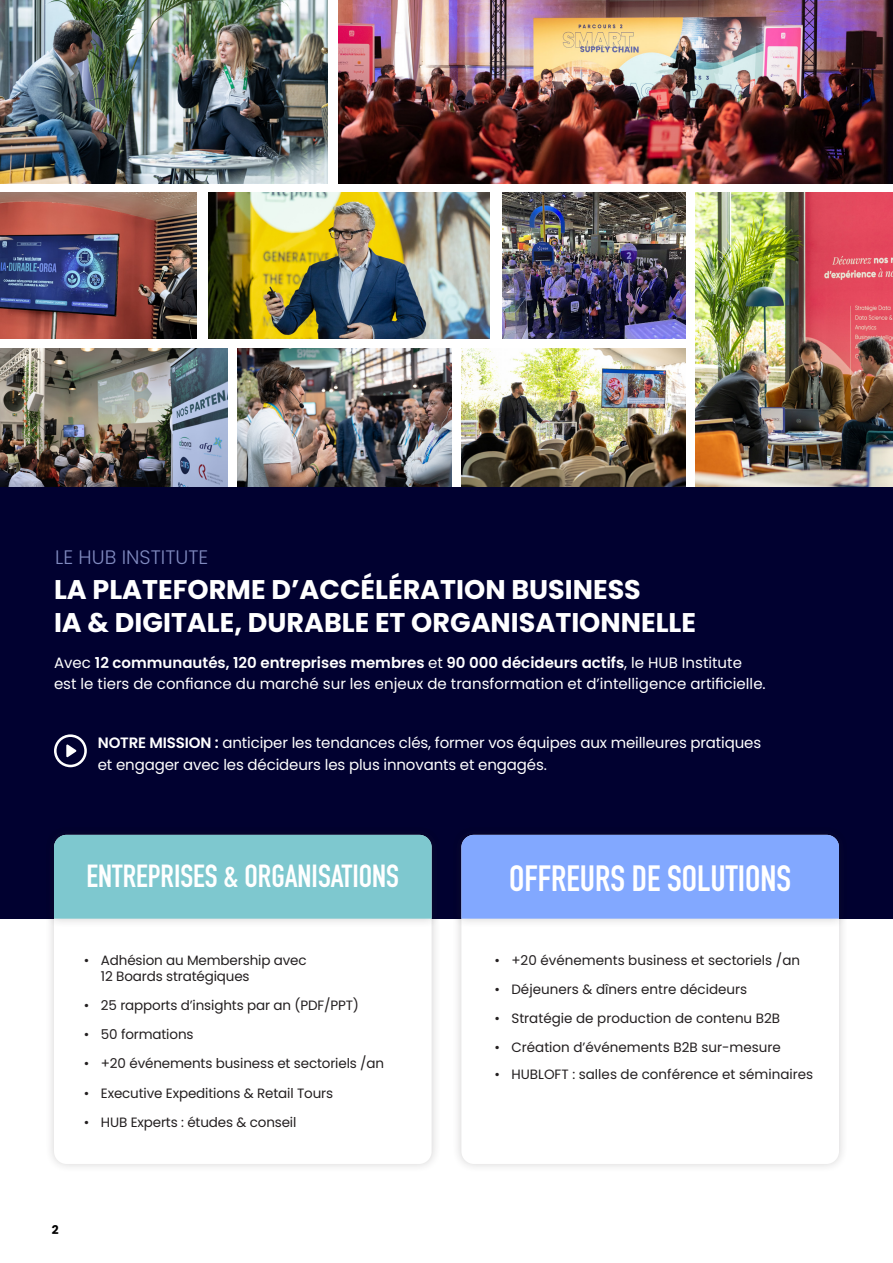
<style>
.page{position:relative;width:893px;height:1263px;background:#fff}
.page>*{position:absolute;margin:0;border:0;box-sizing:border-box;transform-origin:0 0}
.t1{font:700 36px "DIN Condensed";color:#fff}
.t2{font:700 31.5px "DIN Condensed";color:#fff}
.Titre_Mobility{font:700 27px "Poppins";color:#fff}
.Titre_Mobility-2{font:300 19.5px "Poppins";color:#808abf}
.Chapô_Mobility{font:15px/21px "Poppins";letter-spacing:-.01em;color:#fff}
.t3{font:13.5px/16.5px "Poppins";letter-spacing:-.01em;color:#231f20}
.t4{font:700 12px "Poppins";color:#000001}
.s1{font-weight:600}
</style>
<div class="page">
<img style="left:0;top:0;width:327px;height:183px">
<img style="left:0;top:192px;width:197px;height:146px">
<img style="left:0;top:349px;width:228px;height:138px">
<img style="left:238px;top:349px;width:214px;height:138px">
<img style="left:462px;top:349px;width:223px;height:138px">
<img style="left:208px;top:192px;width:281px;height:146px">
<img style="left:502px;top:192px;width:183px;height:146px">
<img style="left:696px;top:192px;width:197px;height:295px">
<img style="left:338px;top:0;width:555px;height:183px">
<div style="left:0;top:487px;width:893px;height:431px;background:#010130"></div>
<div style="left:45px;top:825px;width:396px;height:349px;background:#231f20;opacity:.2"></div>
<div style="left:54px;top:835px;width:378px;height:329px;background:#fff;border-radius:13px"></div>
<div style="left:452px;top:825px;width:397px;height:349px;background:#231f20;opacity:.2"></div>
<div style="left:461px;top:835px;width:378px;height:329px;background:#fff;border-radius:13px"></div>
<div style="left:45px;top:825px;width:396px;height:103px;background:#231f20;opacity:.2"></div>
<div style="left:54px;top:835px;width:378px;height:84px;background:#7ec8cf"></div>
<div style="left:452px;top:825px;width:397px;height:103px;background:#231f20;opacity:.2"></div>
<div style="left:461px;top:835px;width:378px;height:84px;background:#82a8ff"></div>
<svg style="left:54px;top:734px;width:33px;height:33px"></svg>
<p class="Titre_Mobility-2" style="left:55px;top:546px;width:155px">LE HUB INSTITUTE</p>
<p class="Titre_Mobility" style="left:54px;top:574px;width:588px">LA PLATEFORME D’ACCÉLÉRATION BUSINESS</p>
<p class="Titre_Mobility" style="left:54px;top:607px;width:644px">IA &amp; DIGITALE, DURABLE ET ORGANISATIONNELLE</p>
<p class="Chapô_Mobility" style="left:54px;top:653px;width:713px">Avec <span class="s1">12 communautés, 120 entreprises membres</span> et <span class="s1">90 000 décideurs actifs</span>, le HUB Institute est le tiers de confiance du marché sur les enjeux de transformation et d’intelligence artificielle.</p>
<p class="Chapô_Mobility" style="left:98px;top:731px;width:665px;line-height:22.5px"><span class="s1">NOTRE MISSION :</span> anticiper les tendances clés, former vos équipes aux meilleures pratiques et engager avec les décideurs les plus innovants et engagés.</p>
<p class="t2" style="left:87px;top:855px;width:314px">ENTREPRISES &amp; ORGANISATIONS</p>
<p class="t1" style="left:509px;top:854px;width:283px">OFFREURS DE SOLUTIONS</p>
<p class="t3" style="left:101px;top:952px;width:207px;text-indent:-17px">• Adhésion au Membership avec<br>12 Boards stratégiques</p>
<p class="t3" style="left:84px;top:997px;width:277px">• 25 rapports d’insights par an (PDF/PPT)</p>
<p class="t3" style="left:84px;top:1026px;width:111px">• 50 formations</p>
<p class="t3" style="left:84px;top:1055px;width:302px">• +20 événements business et sectoriels /an</p>
<p class="t3" style="left:84px;top:1084px;width:251px">• Executive Expeditions &amp; Retail Tours</p>
<p class="t3" style="left:84px;top:1114px;width:214px">• HUB Experts : études &amp; conseil</p>
<p class="t4" style="left:52px;top:1223px;width:8px">2</p>
<p class="t3" style="left:494px;top:952px;width:307px">• +20 événements business et sectoriels /an</p>
<p class="t3" style="left:494px;top:981px;width:254px">• Déjeuners &amp; dîners entre décideurs</p>
<p class="t3" style="left:494px;top:1010px;width:287px">• Stratégie de production de contenu B2B</p>
<p class="t3" style="left:494px;top:1039px;width:288px">• Création d’événements B2B sur-mesure</p>
<p class="t3" style="left:494px;top:1066px;width:320px">• HUBLOFT : salles de conférence et séminaires</p>
</div>
